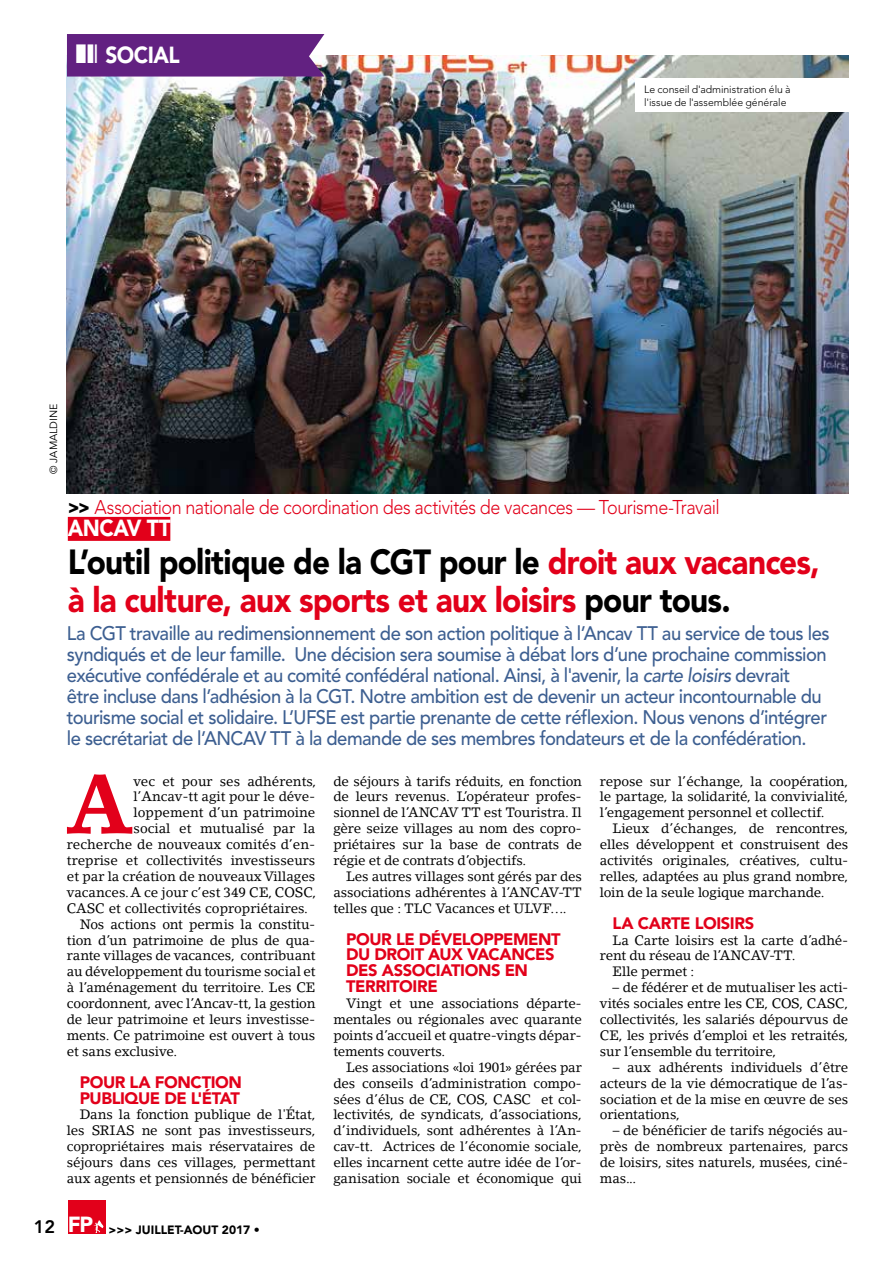
<style>
.page{position:relative;width:893px;height:1263px;background:#fff}
.page>*{position:absolute;margin:0;border:0;box-sizing:border-box;transform-origin:0 0}
.t1{font:700 81.15px "Lino Letter Std";color:#e2001a}
.t2{font:900 34.65px/37.8px "Avenir LT Std";letter-spacing:-.025em;color:#e2001a;scale:.91 1}
.t3{font:900 23.1px "Avenir LT Std";letter-spacing:-.025em;color:#fff;scale:.91 1}
.t4{font:300 19.8px "Avenir LT Std";letter-spacing:-.03em;color:#e2001a;scale:.91 1}
.t5{font:500 19.5px/21px "Avenir LT Std";letter-spacing:-.025em;color:#3d5f91;scale:.94 1}
.t6{font:900 16.5px/15.9px "Avenir LT Std";letter-spacing:-.025em;color:#e2001a}
.t7{font:13.5px/15.9px "Lino Letter Std";letter-spacing:-.01em;color:#000;text-align:justify}
.t8{font:900 12px "Avenir LT Std";color:#000}
.t9{font:300 10.5px/13.5px "Avenir LT Std";letter-spacing:-.005em;color:#000}
.t10{font:10.5px "Avenir";color:#000}
.s1{font-weight:900;color:#000}
.s2{color:#000}
.s3{font-style:italic}
.s4{font-weight:800;font-size:18px}
</style>
<div class="page">
<div style="left:68px;top:1200px;width:37px;height:33px;background:#e2001a"></div>
<svg style="left:94px;top:1220px;width:9px;height:13px"></svg>
<img style="left:67px;top:55px;width:781px;height:438px">
<div style="left:68px;top:517px;width:102px;height:24px;background:#e2001a"></div>
<div style="left:636px;top:79px;width:223px;height:33px;background:#fff"></div>
<div style="left:67px;top:34px;width:257px;height:43px;background:#622181"></div>
<h3 class="t3" style="left:105px;top:41px;width:83px">SOCIAL</h3>
<p class="t9" style="left:644px;top:82px;width:148px">Le conseil d'administration élu à l'issue de l'assemblée générale</p>
<p class="t10" style="left:47px;top:474px;width:72px;rotate:-90deg">© JAMALDINE</p>
<h3 class="t4" style="left:68px;top:495px;width:718px"><span class="s1">&gt;&gt;</span> Association nationale de coordination des activités de vacances — Tourisme-Travail</h3>
<h3 class="t3" style="left:68px;top:514px;width:115px">ANCAV TT</h3>
<h2 class="t2" style="left:68px;top:543px;width:828px"><span class="s2">L’outil politique de la CGT pour le</span> droit aux vacances, à la culture, aux sports et aux loisirs <span class="s2">pour tous.</span></h2>
<p class="t5" style="left:67px;top:624px;width:813px">La CGT travaille au redimensionnement de son action politique à l’Ancav TT au service de tous les syndiqués et de leur famille. Une décision sera soumise à débat lors d’une prochaine commission exécutive confédérale et au comité confédéral national. Ainsi, à l'avenir, la <span class="s3">carte loisirs</span> devrait<br>être incluse dans l’adhésion à la CGT. Notre ambition est de devenir un acteur incontournable du tourisme social et solidaire. L’UFSE est partie prenante de cette réflexion. Nous venons d’intégrer le secrétariat de l’ANCAV TT à la demande de ses membres fondateurs et de la confédération.</p>
<h1 class="t1" style="left:67px;top:756px;width:68px">A</h1>
<p class="t7" style="left:134px;top:773px;width:184px">vec et pour ses adhérents,</p>
<p class="t7" style="left:134px;top:789px;width:183px">l’Ancav-tt agit pour le déve-</p>
<p class="t7" style="left:134px;top:804px;width:183px">loppement d’un patrimoine</p>
<p class="t7" style="left:134px;top:820px;width:183px">social et mutualisé par la</p>
<p class="t7" style="left:67px;top:836px;width:250px">recherche de nouveaux comités d’en-</p>
<p class="t7" style="left:67px;top:852px;width:250px">treprise et collectivités investisseurs</p>
<p class="t7" style="left:67px;top:868px;width:250px">et par la création de nouveaux Villages</p>
<p class="t7" style="left:67px;top:884px;width:251px">vacances. A ce jour c’est 349 CE, COSC,</p>
<p class="t7" style="left:67px;top:900px;width:242px">CASC et collectivités copropriétaires.</p>
<p class="t7" style="left:80px;top:916px;width:237px">Nos actions ont permis la constitu-</p>
<p class="t7" style="left:67px;top:932px;width:250px">tion d’un patrimoine de plus de qua-</p>
<p class="t7" style="left:67px;top:948px;width:250px">rante villages de vacances, contribuant</p>
<p class="t7" style="left:67px;top:964px;width:250px">au développement du tourisme social et</p>
<p class="t7" style="left:67px;top:979px;width:250px">à l’aménagement du territoire. Les CE</p>
<p class="t7" style="left:67px;top:995px;width:250px">coordonnent, avec l’Ancav-tt, la gestion</p>
<p class="t7" style="left:67px;top:1011px;width:250px">de leur patrimoine et leurs investisse-</p>
<p class="t7" style="left:67px;top:1027px;width:250px">ments. Ce patrimoine est ouvert à tous</p>
<p class="t7" style="left:67px;top:1043px;width:112px">et sans exclusive.</p>
<p class="t6" style="left:80px;top:1074px;width:164px">POUR LA FONCTION<br>PUBLIQUE DE L'ÉTAT</p>
<p class="t7" style="left:67px;top:1107px;width:250px;text-indent:13px">Dans la fonction publique de l'État, les SRIAS ne sont pas investisseurs, copropriétaires mais réservataires de séjours dans ces villages, permettant aux agents et pensionnés de bénéficier</p>
<p class="t7" style="left:333px;top:773px;width:250px">de séjours à tarifs réduits, en fonction de leurs revenus. L’opérateur profes&shy;sionnel de l’ANCAV TT est Touristra. Il gère seize villages au nom des copro&shy;priétaires sur la base de contrats de régie et de contrats d’objectifs.</p>
<p class="t7" style="left:333px;top:868px;width:250px;text-indent:13px">Les autres villages sont gérés par des associations adhérentes à l’ANCAV-TT telles que : TLC Vacances et ULVF….</p>
<p class="t6" style="left:346px;top:931px;width:216px">POUR LE DÉVELOPPEMENT<br>DU DROIT AUX VACANCES<br>DES ASSOCIATIONS EN<br>TERRITOIRE</p>
<p class="t7" style="left:333px;top:995px;width:250px;text-indent:13px">Vingt et une associations départe&shy;mentales ou régionales avec quarante points d’accueil et quatre-vingts dépar&shy;tements couverts.</p>
<p class="t7" style="left:333px;top:1059px;width:250px;text-indent:13px">Les associations «loi 1901» gérées par des conseils d’administration compo&shy;sées d’élus de CE, COS, CASC et col&shy;lectivités, de syndicats, d’associations, d’individuels, sont adhérentes à l’An&shy;cav-tt. Actrices de l’économie sociale, elles incarnent cette autre idée de l’or&shy;ganisation sociale et économique qui</p>
<p class="t7" style="left:600px;top:773px;width:250px">repose sur l’échange, la coopération, le partage, la solidarité, la convivialité, l’engagement personnel et collectif.</p>
<p class="t7" style="left:600px;top:820px;width:250px;text-indent:13px">Lieux d’échanges, de rencontres, elles développent et construisent des activités originales, créatives, cultu&shy;relles, adaptées au plus grand nombre, loin de la seule logique marchande.</p>
<p class="t6" style="left:613px;top:915px;width:143px">LA CARTE LOISIRS</p>
<p class="t7" style="left:613px;top:932px;width:237px">La Carte loisirs est la carte d’adhé-</p>
<p class="t7" style="left:600px;top:948px;width:197px">rent du réseau de l’ANCAV-TT.</p>
<p class="t7" style="left:613px;top:963px;width:83px">Elle permet :</p>
<p class="t7" style="left:600px;top:979px;width:250px;text-indent:13px">– de fédérer et de mutualiser les acti&shy;vités sociales entre les CE, COS, CASC, collectivités, les salariés dépourvus de CE, les privés d’emploi et les retraités, sur l’ensemble du territoire,</p>
<p class="t7" style="left:600px;top:1059px;width:250px;text-indent:13px">– aux adhérents individuels d’être acteurs de la vie démocratique de l’as&shy;sociation et de la mise en œuvre de ses orientations,</p>
<p class="t7" style="left:600px;top:1123px;width:250px;text-indent:13px">– de bénéficier de tarifs négociés au&shy;près de nombreux partenaires, parcs de loisirs, sites naturels, musées, ciné&shy;mas...</p>
<p class="t8" style="left:34px;top:1222px;width:228px"><span class="s4">12</span> <sup>FP</sup> &gt;&gt;&gt; JUILLET-AOUT 2017 •</p>
</div>
